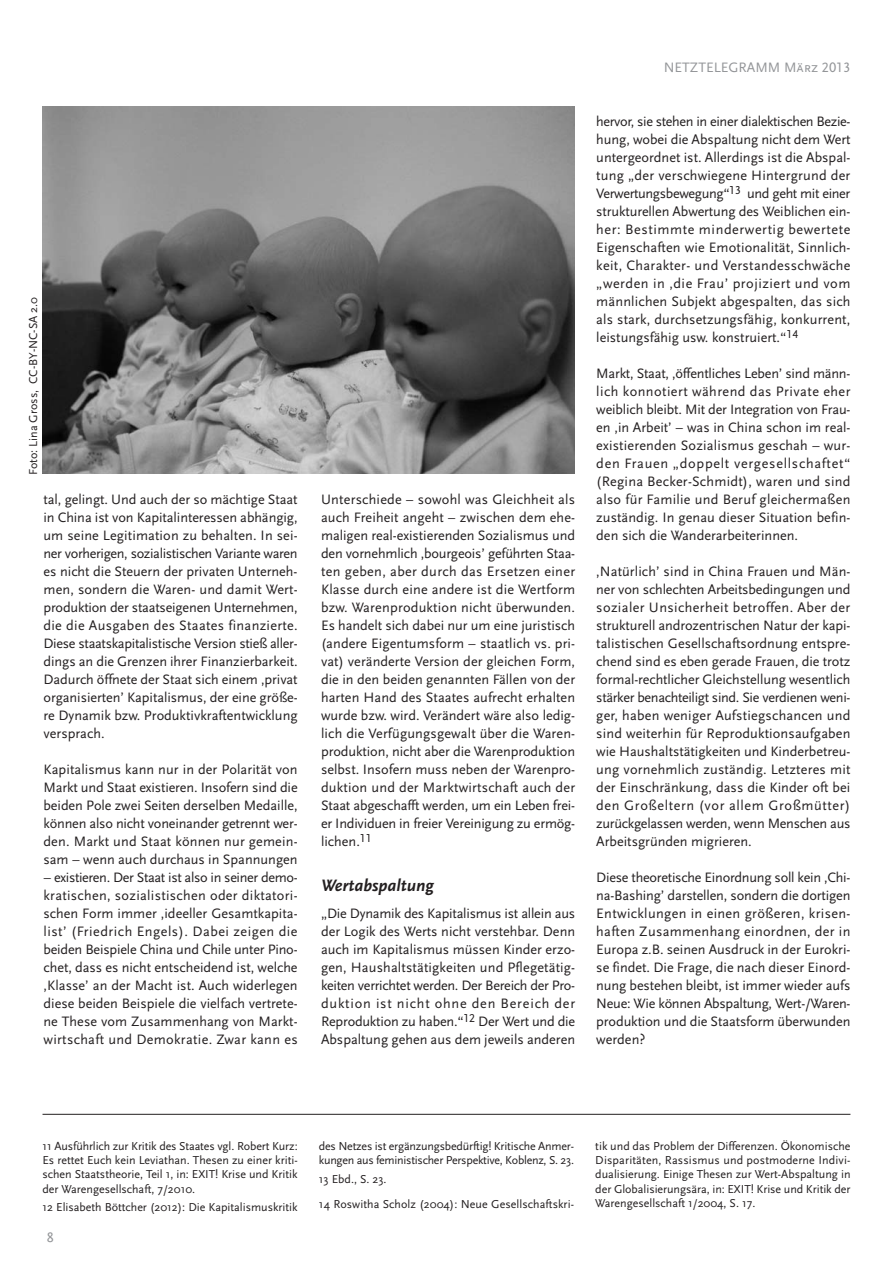
<style>
.page{position:relative;width:893px;height:1263px;background:#fff}
.page>*{position:absolute;margin:0;border:0;box-sizing:border-box;transform-origin:0 0}
.t1{font:italic 700 17.25px "Scala Sans";color:#231f20}
.t2{font:14.25px/18px "Scala Sans";color:#231f20;text-align:justify}
.t3{font:14.25px "Scala Sans Caps";color:#939598}
.t4{font:12px/14.2px "Scala Sans";color:#231f20;text-align:justify}
</style>
<div class="page">
<img style="left:43px;top:106px;width:531px;height:368px">
<hr style="left:43px;top:1114px;width:807px;height:1px;background:#231f20">
<p class="t4" style="left:27px;top:475px;width:179px;rotate:-90deg">Foto: Lina Gross, CC-BY-NC-SA 2.0</p>
<p class="t2" style="left:44px;top:492px;width:256px">tal, gelingt. Und auch der so mächtige Staat in China ist von Kapitalinteressen abhängig, um seine Legitimation zu behalten. In sei&shy;ner vorherigen, sozialistischen Variante waren es nicht die Steuern der privaten Unterneh&shy;men, sondern die Waren- und damit Wert&shy;produktion der staatseigenen Unternehmen, die die Ausgaben des Staates finanzierte.<br>Diese staatskapitalistische Version stieß aller&shy;dings an die Grenzen ihrer Finanzierbarkeit.<br>Dadurch öffnete der Staat sich einem ‚privat organisierten’ Kapitalismus, der eine größe&shy;re Dynamik bzw. Produktivkraftentwicklung versprach.</p>
<p class="t2" style="left:44px;top:762px;width:256px">Kapitalismus kann nur in der Polarität von Markt und Staat existieren. Insofern sind die beiden Pole zwei Seiten derselben Medaille, können also nicht voneinander getrennt wer&shy;den. Markt und Staat können nur gemein&shy;sam – wenn auch durchaus in Spannungen</p>
<p class="t2" style="left:44px;top:870px;width:256px">– existieren. Der Staat ist also in seiner demo&shy;kratischen, sozialistischen oder diktatori&shy;schen Form immer ‚ideeller Gesamtkapita&shy;list’ (Friedrich Engels). Dabei zeigen die beiden Beispiele China und Chile unter Pino&shy;chet, dass es nicht entscheidend ist, welche ‚Klasse’ an der Macht ist. Auch widerlegen diese beiden Beispiele die vielfach vertrete&shy;ne These vom Zusammenhang von Markt&shy;wirtschaft und Demokratie. Zwar kann es</p>
<p class="t2" style="left:321px;top:492px;width:256px">Unterschiede – sowohl was Gleichheit als auch Freiheit angeht – zwischen dem ehe&shy;maligen real-existierenden Sozialismus und den vornehmlich ‚bourgeois’ geführten Staa&shy;ten geben, aber durch das Ersetzen einer Klasse durch eine andere ist die Wertform bzw. Warenproduktion nicht überwunden.<br>Es handelt sich dabei nur um eine juristisch (andere Eigentumsform – staatlich vs. pri&shy;vat) veränderte Version der gleichen Form, die in den beiden genannten Fällen von der harten Hand des Staates aufrecht erhalten wurde bzw. wird. Verändert wäre also ledig&shy;lich die Verfügungsgewalt über die Waren&shy;produktion, nicht aber die Warenproduktion selbst. Insofern muss neben der Warenpro&shy;duktion und der Marktwirtschaft auch der Staat abgeschafft werden, um ein Leben frei&shy;er Individuen in freier Vereinigung zu ermög&shy;lichen.<sup>11</sup></p>
<p class="t1" style="left:321px;top:878px;width:114px">Wertabspaltung</p>
<p class="t2" style="left:321px;top:906px;width:256px">„Die Dynamik des Kapitalismus ist allein aus der Logik des Werts nicht verstehbar. Denn auch im Kapitalismus müssen Kinder erzo&shy;gen, Haushaltstätigkeiten und Pflegetätig&shy;keiten verrichtet werden. Der Bereich der Pro&shy;duktion ist nicht ohne den Bereich der Reproduktion zu haben.“<sup>12</sup> Der Wert und die Abspaltung gehen aus dem jeweils anderen</p>
<p class="t3" style="left:664px;top:59px;width:188px">NETZTELEGRAMM März 2013</p>
<p class="t2" style="left:596px;top:114px;width:256px">hervor, sie stehen in einer dialektischen Bezie&shy;hung, wobei die Abspaltung nicht dem Wert untergeordnet ist. Allerdings ist die Abspal&shy;tung „der verschwiegene Hintergrund der Verwertungsbewegung“<sup>13</sup> und geht mit einer strukturellen Abwertung des Weiblichen ein&shy;her: Bestimmte minderwertig bewertete Eigenschaften wie Emotionalität, Sinnlich&shy;keit, Charakter- und Verstandesschwäche „werden in ‚die Frau’ projiziert und vom männlichen Subjekt abgespalten, das sich als stark, durchsetzungsfähig, konkurrent, leistungsfähig usw. konstruiert.“<sup>14</sup></p>
<p class="t2" style="left:596px;top:366px;width:256px">Markt, Staat, ‚öffentliches Leben’ sind männ&shy;lich konnotiert während das Private eher weiblich bleibt. Mit der Integration von Frau&shy;en ‚in Arbeit’ – was in China schon im real&shy;existierenden Sozialismus geschah – wur&shy;den Frauen „doppelt vergesellschaftet“ (Regina Becker-Schmidt), waren und sind also für Familie und Beruf gleichermaßen zuständig. In genau dieser Situation befin&shy;den sich die Wanderarbeiterinnen.</p>
<p class="t2" style="left:596px;top:564px;width:256px">‚Natürlich’ sind in China Frauen und Män&shy;ner von schlechten Arbeitsbedingungen und sozialer Unsicherheit betroffen. Aber der strukturell androzentrischen Natur der kapi&shy;talistischen Gesellschaftsordnung entspre&shy;chend sind es eben gerade Frauen, die trotz formal-rechtlicher Gleichstellung wesentlich stärker benachteiligt sind. Sie verdienen weni&shy;ger, haben weniger Aufstiegschancen und sind weiterhin für Reproduktionsaufgaben wie Haushaltstätigkeiten und Kinderbetreu&shy;ung vornehmlich zuständig. Letzteres mit der Einschränkung, dass die Kinder oft bei den Großeltern (vor allem Großmütter) zurückgelassen werden, wenn Menschen aus Arbeitsgründen migrieren.</p>
<p class="t2" style="left:596px;top:870px;width:256px">Diese theoretische Einordnung soll kein ‚Chi&shy;na-Bashing’ darstellen, sondern die dortigen Entwicklungen in einen größeren, krisen&shy;haften Zusammenhang einordnen, der in Europa z.B. seinen Ausdruck in der Eurokri&shy;se findet. Die Frage, die nach dieser Einord&shy;nung bestehen bleibt, ist immer wieder aufs Neue: Wie können Abspaltung, Wert-/Waren&shy;produktion und die Staatsform überwunden werden?</p>
<p class="t4" style="left:43px;top:1140px;width:257px">11 Ausführlich zur Kritik des Staates vgl. Robert Kurz:<br>Es rettet Euch kein Leviathan. Thesen zu einer kriti&shy;schen Staatstheorie, Teil 1, in: EXIT! Krise und Kritik der Warengesellschaft, 7/2010.</p>
<p class="t4" style="left:43px;top:1201px;width:257px">12 Elisabeth Böttcher (2012): Die Kapitalismuskritik</p>
<p class="t3" style="left:47px;top:1229px;width:9px">8</p>
<p class="t4" style="left:319px;top:1140px;width:257px">des Netzes ist ergänzungsbedürftig! Kritische Anmer&shy;kungen aus feministischer Perspektive, Koblenz, S. 23.</p>
<p class="t4" style="left:319px;top:1167px;width:257px;line-height:25.8px">13 Ebd., S. 23.<br>14 Roswitha Scholz (2004): Neue Gesellschaftskri-</p>
<p class="t4" style="left:595px;top:1140px;width:257px">tik und das Problem der Differenzen. Ökonomische Disparitäten, Rassismus und postmoderne Indivi&shy;dualisierung. Einige Thesen zur Wert-Abspaltung in der Globalisierungsära, in: EXIT! Krise und Kritik der Warengesellschaft 1/2004, S. 17.</p>
</div>
